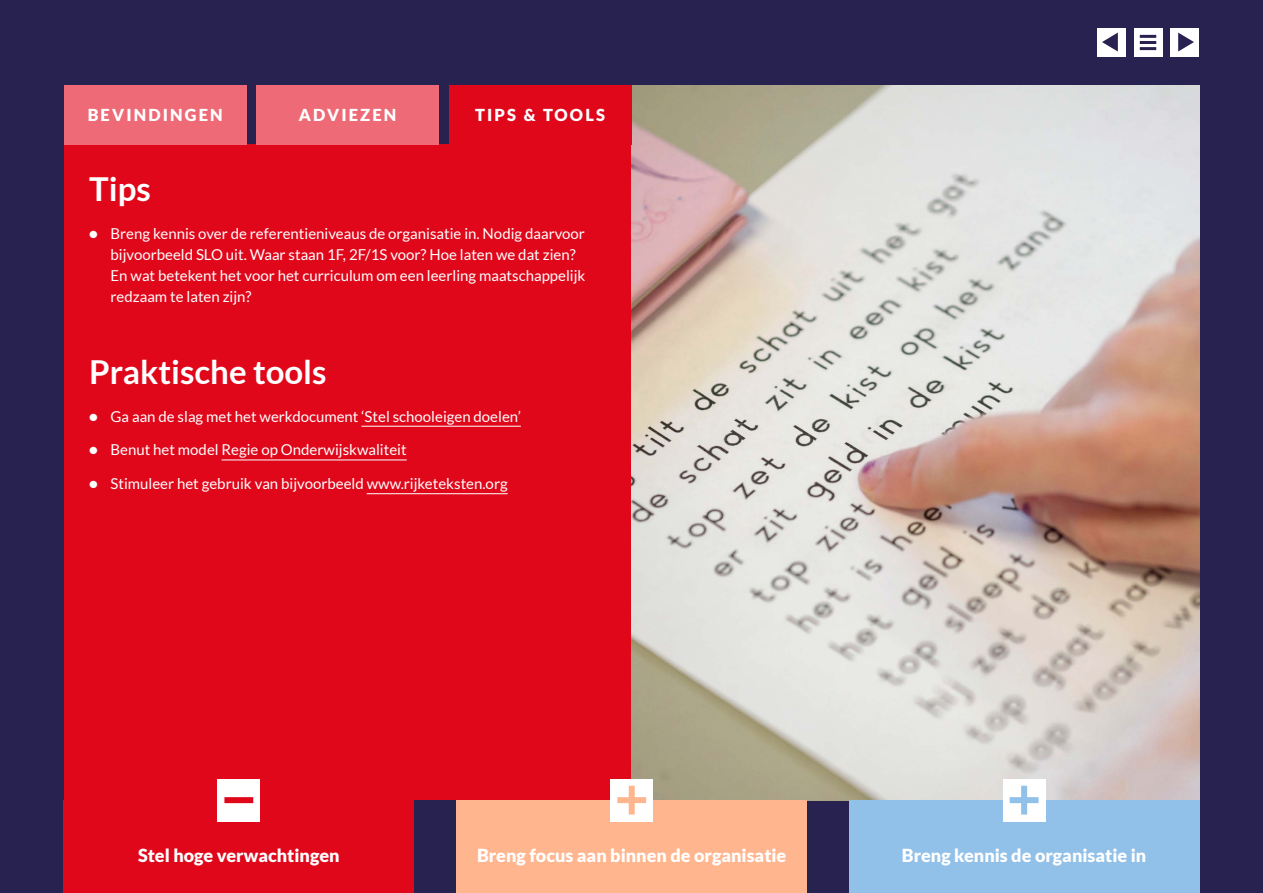
<style>
.page{position:relative;width:1263px;height:893px;background:#282250}
.page>*{position:absolute;margin:0;border:0;box-sizing:border-box;transform-origin:0 0}
.t1{font:700 33px "Lato";color:#fff}
.t2{font:900 18px "Lato";color:#fff}
.t3{font:900 16.5px "Lato";letter-spacing:.13em;color:#fff}
.t4{font:15px/21px "Lato";color:#fff}
.s1{font-weight:900}
</style>
<div class="page">
<div style="left:64px;top:145px;width:567px;height:655px;background:#e0071a"></div>
<img style="left:631px;top:85px;width:568px;height:715px">
<div style="left:449px;top:85px;width:182px;height:60px;background:#e0071a"></div>
<div style="left:256px;top:85px;width:183px;height:60px;background:#ed6a76"></div>
<div style="left:64px;top:85px;width:183px;height:60px;background:#ed6a76"></div>
<hr style="left:361px;top:426px;width:160px;height:1px;background:#fff">
<hr style="left:222px;top:460px;width:185px;height:1px;background:#fff">
<hr style="left:367px;top:493px;width:141px;height:1px;background:#fff">
<div style="left:849px;top:800px;width:350px;height:93px;background:#91c0e8"></div>
<div style="left:457px;top:800px;width:350px;height:93px;background:#ffb68e"></div>
<div style="left:64px;top:800px;width:350px;height:93px;background:#e0071a"></div>
<div style="left:1133px;top:28px;width:29px;height:28px;background:#fff"></div>
<hr style="left:1140px;top:35px;width:16px;height:3px;background:#282250">
<hr style="left:1140px;top:41px;width:16px;height:3px;background:#282250">
<hr style="left:1140px;top:47px;width:16px;height:3px;background:#282250">
<div style="left:218px;top:779px;width:42px;height:42px;background:#fff"></div>
<div style="left:224px;top:797px;width:29px;height:6px;background:#e0071a"></div>
<div style="left:610px;top:779px;width:43px;height:42px;background:#fff"></div>
<div style="left:617px;top:797px;width:29px;height:6px;background:#ffb68e"></div>
<div style="left:629px;top:786px;width:6px;height:29px;background:#ffb68e"></div>
<div style="left:1003px;top:779px;width:42px;height:42px;background:#fff"></div>
<div style="left:1010px;top:797px;width:28px;height:6px;background:#91c0e8"></div>
<div style="left:1021px;top:786px;width:6px;height:29px;background:#91c0e8"></div>
<div style="left:1097px;top:28px;width:29px;height:28px;background:#fff"></div>
<svg style="left:1102px;top:33px;width:16px;height:19px"></svg>
<div style="left:1170px;top:28px;width:29px;height:28px;background:#fff"></div>
<svg style="left:1178px;top:33px;width:16px;height:19px"></svg>
<p class="t3" style="left:88px;top:108px;width:137px">BEVINDINGEN</p>
<p class="t3" style="left:299px;top:108px;width:99px">ADVIEZEN</p>
<p class="t3" style="left:475px;top:108px;width:131px">TIPS &amp; TOOLS</p>
<h1 class="t1" style="left:89px;top:176px;width:63px">Tips</h1>
<p class="t4" style="left:111px;top:224px;width:476px;text-indent:-21px"><span class="s1">•</span> Breng kennis over de referentieniveaus de organisatie in. Nodig daarvoor bijvoorbeeld SLO uit. Waar staan 1F, 2F/1S voor? Hoe laten we dat zien?<br>En wat betekent het voor het curriculum om een leerling maatschappelijk redzaam te laten zijn?</p>
<h1 class="t1" style="left:89px;top:359px;width:239px">Praktische tools</h1>
<p class="t4" style="left:89px;top:407px;width:433px"><span class="s1">•</span> Ga aan de slag met het werkdocument ‘Stel schooleigen doelen’</p>
<p class="t4" style="left:89px;top:440px;width:319px"><span class="s1">•</span> Benut het model Regie op Onderwijskwaliteit</p>
<p class="t4" style="left:89px;top:474px;width:420px"><span class="s1">•</span> Stimuleer het gebruik van bijvoorbeeld www.rijketeksten.org</p>
<p class="t2" style="left:138px;top:847px;width:203px">Stel hoge verwachtingen</p>
<p class="t2" style="left:477px;top:847px;width:311px">Breng focus aan binnen de organisatie</p>
<p class="t2" style="left:902px;top:847px;width:246px">Breng kennis de organisatie in</p>
</div>
